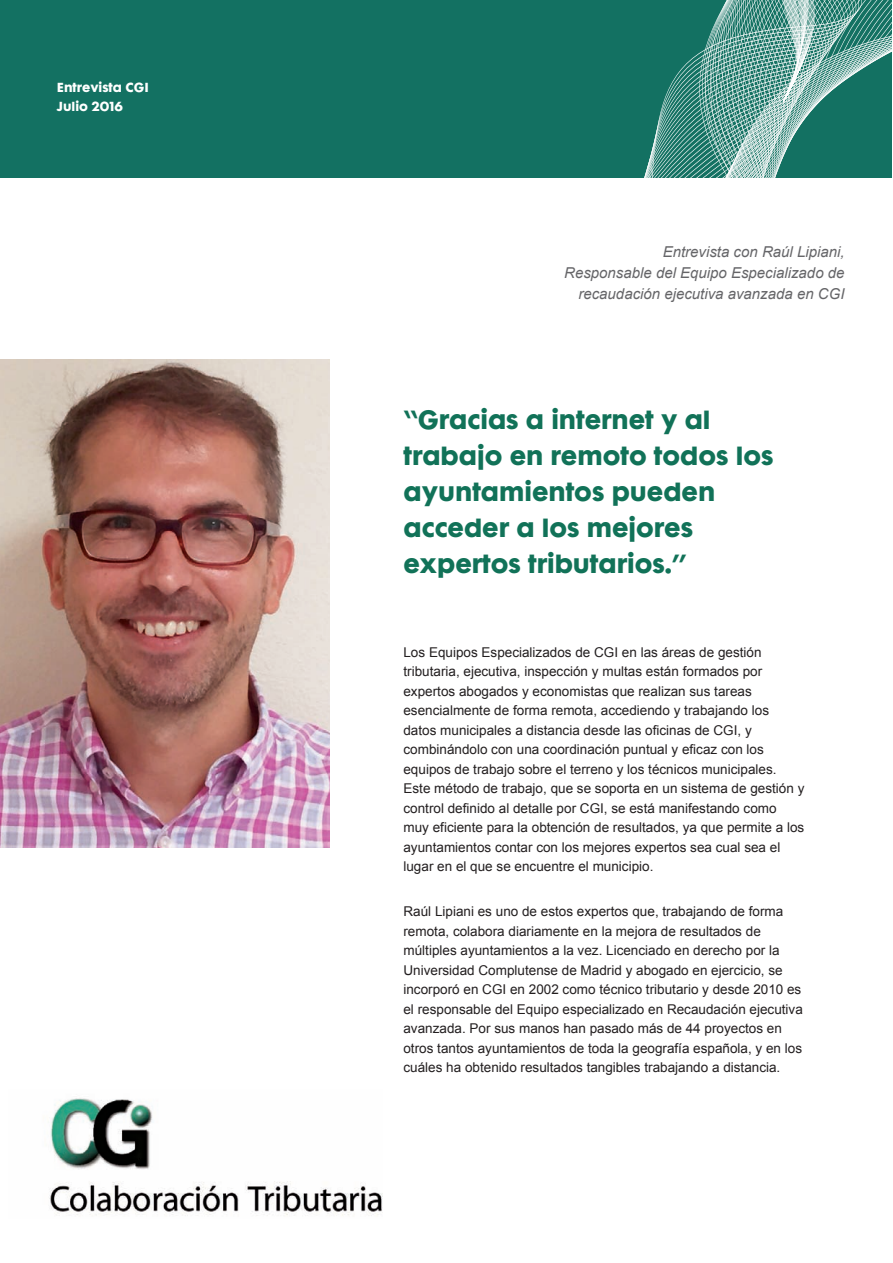
<style>
.page{position:relative;width:893px;height:1263px;background:#fff}
.page>*{position:absolute;margin:0;border:0;box-sizing:border-box;transform-origin:0 0}
.t1{font:24px/36px "Futura Maxi CG Bold";color:#117258}
.t2{font:italic 15px/21px "Arial";color:#656568;text-align:right}
.t3{font:13.5px/19.5px "Arial";color:#231f20}
.t4{font:12px/19.5px "Futura Maxi CG Bold";color:#fff}
</style>
<div class="page">
<div style="left:0;top:0;width:891px;height:177px;background:#137162"></div>
<svg style="left:359px;top:0;width:502px;height:178px"></svg>
<svg style="left:438px;top:0;width:379px;height:102px"></svg>
<img style="left:0;top:359px;width:330px;height:489px">
<img style="left:49px;top:1098px;width:334px;height:118px">
<p class="t4" style="left:57px;top:78px;width:94px">Entrevista CGI<br>Julio 2016</p>
<p class="t2" style="left:564px;top:242px;width:282px">Entrevista con Raúl Lipiani,<br>Responsable del Equipo Especializado de recaudación ejecutiva avanzada en CGI</p>
<h1 class="t1" style="left:403px;top:404px;width:371px">“Gracias a internet y al trabajo en remoto todos los ayuntamientos pueden acceder a los mejores expertos tributarios.”</h1>
<p class="t3" style="left:403px;top:643px;width:402px">Los Equipos Especializados de CGI en las áreas de gestión tributaria, ejecutiva, inspección y multas están formados por expertos abogados y economistas que realizan sus tareas esencialmente de forma remota, accediendo y trabajando los datos municipales a distancia desde las oficinas de CGI, y combinándolo con una coordinación puntual y eficaz con los equipos de trabajo sobre el terreno y los técnicos municipales.<br>Este método de trabajo, que se soporta en un sistema de gestión y control definido al detalle por CGI, se está manifestando como muy eficiente para la obtención de resultados, ya que permite a los ayuntamientos contar con los mejores expertos sea cual sea el lugar en el que se encuentre el municipio.</p>
<p class="t3" style="left:403px;top:903px;width:401px">Raúl Lipiani es uno de estos expertos que, trabajando de forma remota, colabora diariamente en la mejora de resultados de múltiples ayuntamientos a la vez. Licenciado en derecho por la Universidad Complutense de Madrid y abogado en ejercicio, se incorporó en CGI en 2002 como técnico tributario y desde 2010 es el responsable del Equipo especializado en Recaudación ejecutiva avanzada. Por sus manos han pasado más de 44 proyectos en otros tantos ayuntamientos de toda la geografía española, y en los cuáles ha obtenido resultados tangibles trabajando a distancia.</p>
</div>
